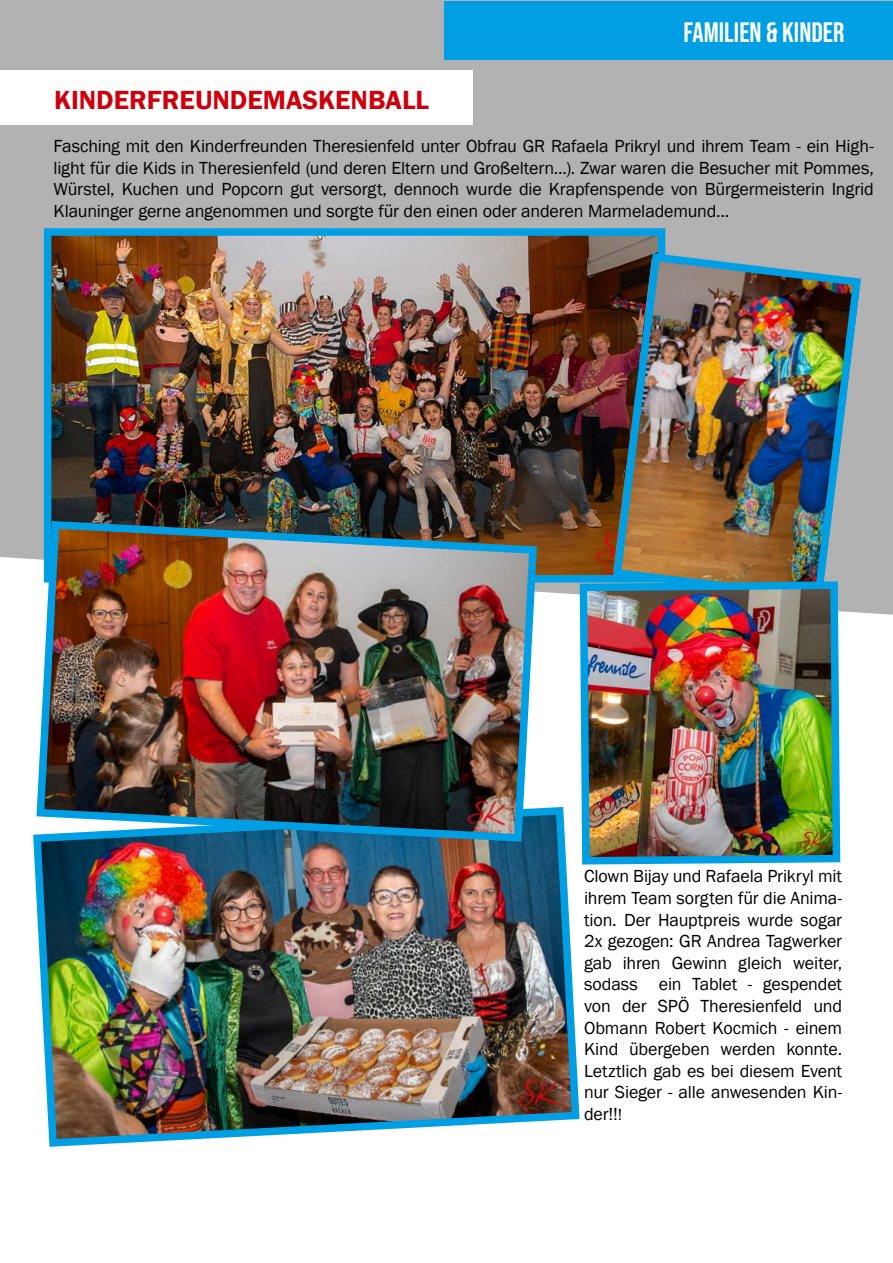
<style>
.page{position:relative;width:893px;height:1263px;background:#fff}
.page>*{position:absolute;margin:0;border:0;box-sizing:border-box;transform-origin:0 0}
.t1{font:28.2px "Bebas Neue";color:#fff}
.t2{font:600 27px "Franklin Gothic";color:#ce000c}
.t3{font:18px/21.6px "Franklin Gothic";letter-spacing:-.01em;color:#000;text-align:justify}
.s1{font-size:16.5px}
</style>
<div class="page">
<div style="left:0;top:0;width:893px;height:615px;background:#b3b2b2"></div>
<div style="left:444px;top:1px;width:449px;height:59px;background:#009fe3"></div>
<div style="left:0;top:70px;width:472px;height:55px;background:#fff"></div>
<img style="left:53px;top:237px;width:603px;height:336px">
<img style="left:33px;top:807px;width:547px;height:340px">
<div style="left:44px;top:228px;width:621px;height:354px;border:8px solid #009fe3"></div>
<img style="left:609px;top:249px;width:256px;height:357px">
<img style="left:33px;top:517px;width:508px;height:329px">
<img style="left:576px;top:578px;width:268px;height:290px">
<h2 class="t2" style="left:54px;top:84px;width:377px">KINDERFREUNDEMASKENBALL</h2>
<h1 class="t1" style="left:684px;top:16px;width:162px">FAMILIEN &amp; KINDER</h1>
<p class="t3" style="left:53px;top:136px;width:822px">Fasching mit den Kinderfreunden Theresienfeld unter Obfrau GR Rafaela Prikryl und ihrem Team - ein High&shy;light für die Kids in Theresienfeld (und deren Eltern und Großeltern...). Zwar waren die Besucher mit Pommes, Würstel, Kuchen und Popcorn gut versorgt, dennoch wurde die Krapfenspende von Bürgermeisterin Ingrid Klauninger gerne angenommen und sorgte für den einen oder anderen Marmelademund...</p>
<p class="t3" style="left:584px;top:866px;width:260px">Clown Bijay und Rafaela Prikryl mit ihrem Team sorgten für die Anima&shy;tion. Der Hauptpreis wurde sogar 2x gezogen: GR Andrea Tagwerker gab ihren Gewinn gleich weiter, sodass ein Tablet - gespendet von der SPÖ Theresienfeld und Obmann Robert Kocmich - einem Kind übergeben werden konnte.<br>Letztlich gab es bei diesem Event nur Sieger - alle anwesenden Kin&shy;der!!<span class="s1">!</span></p>
</div>
